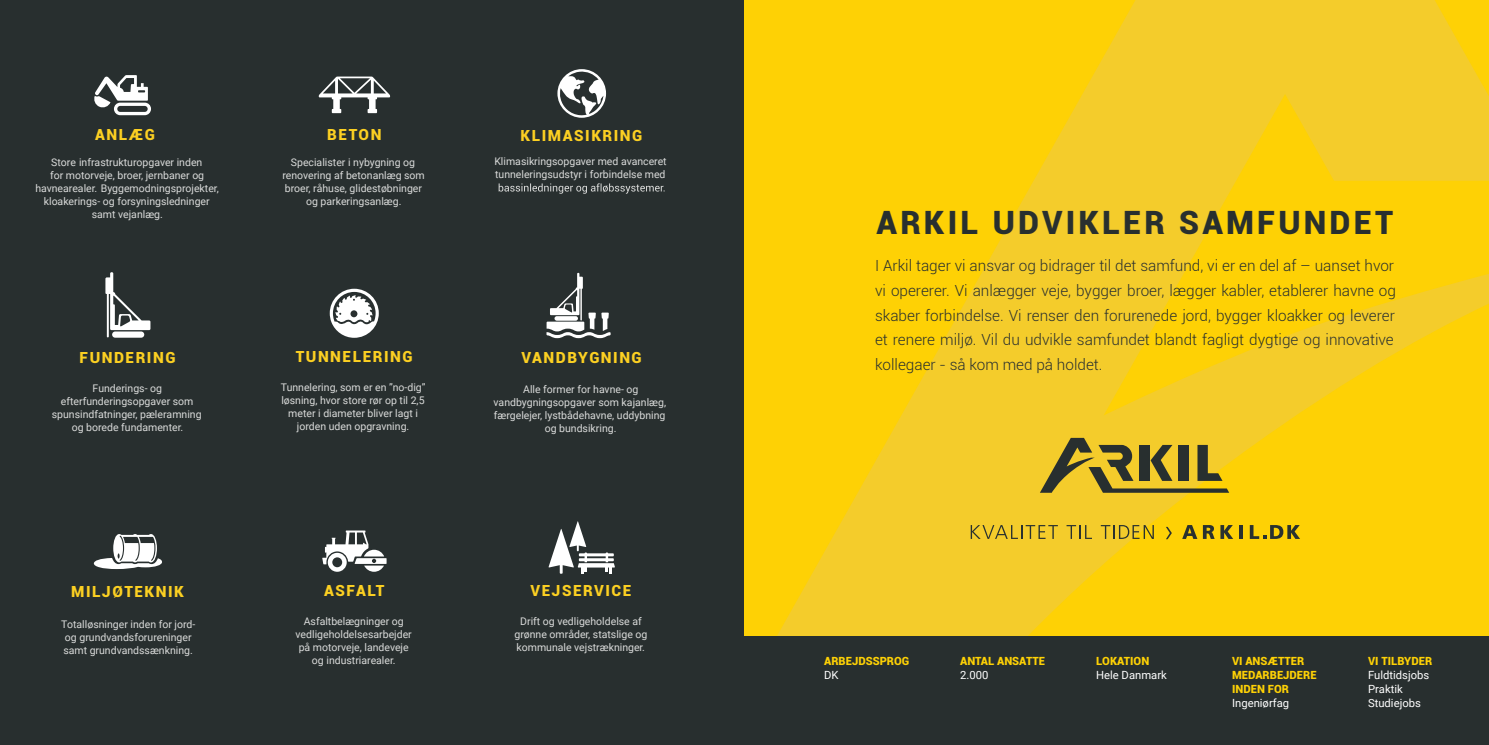
<style>
.page{position:relative;width:1489px;height:745px;background:#fff}
.page>*{position:absolute;margin:0;border:0;box-sizing:border-box;transform-origin:0 0}
.t1{font:900 32.12px "Roboto";letter-spacing:.1em;color:#282f2f}
.t2{font:300 15.25px/24.5px "Roboto";color:#282f2f}
.t3{font:900 15.25px "Roboto";letter-spacing:.1em;color:#fcd022}
.t4{font:900 11.25px/13.8px "Roboto";color:#fed105}
.t5{font:11.25px/13.8px "Roboto";color:#fff}
.t6{font:10.5px/13px "Roboto";color:#dadbda;text-align:center}
</style>
<div class="page">
<div style="left:0;top:0;width:762px;height:744px;background:#282f2f"></div>
<svg style="left:319px;top:76px;width:71px;height:37px"></svg>
<svg style="left:548px;top:521px;width:67px;height:52px"></svg>
<svg style="left:322px;top:530px;width:64px;height:41px"></svg>
<svg style="left:330px;top:288px;width:49px;height:49px"></svg>
<svg style="left:546px;top:273px;width:64px;height:65px"></svg>
<svg style="left:94px;top:75px;width:57px;height:40px"></svg>
<svg style="left:94px;top:534px;width:68px;height:34px"></svg>
<svg style="left:105px;top:272px;width:45px;height:65px"></svg>
<svg style="left:498px;top:183px;width:166px;height:10px"></svg>
<svg style="left:557px;top:69px;width:49px;height:49px"></svg>
<div style="left:744px;top:635px;width:744px;height:109px;background:#282f2f"></div>
<div style="left:744px;top:0;width:744px;height:635px;background:#fed105"></div>
<svg style="left:778px;top:0;width:710px;height:635px"></svg>
<svg style="left:970px;top:524px;width:87px;height:14px"></svg>
<svg style="left:1066px;top:524px;width:25px;height:14px"></svg>
<svg style="left:1100px;top:524px;width:53px;height:14px"></svg>
<svg style="left:1165px;top:526px;width:6px;height:13px"></svg>
<svg style="left:1182px;top:524px;width:32px;height:14px"></svg>
<svg style="left:1220px;top:524px;width:13px;height:14px"></svg>
<hr style="left:1239px;top:524px;width:3px;height:14px;background:#29312f">
<svg style="left:1249px;top:524px;width:50px;height:14px"></svg>
<svg style="left:1039px;top:437px;width:190px;height:55px;background:#a8922b"></svg>
<h2 class="t3" style="left:95px;top:124px;width:61px">ANLÆG</h2>
<h2 class="t3" style="left:327px;top:123px;width:56px">BETON</h2>
<h2 class="t3" style="left:520px;top:124px;width:123px">KLIMASIKRING</h2>
<p class="t6" style="left:35px;top:155px;width:185px">Store infrastrukturopgaver inden<br>for motorveje, broer, jernbaner og havnearealer. Byggemodningsprojekter, kloakerings- og forsyningsledninger samt vejanlæg.</p>
<p class="t6" style="left:282px;top:156px;width:144px">Specialister i nybygning og renovering af betonanlæg som broer, råhuse, glidestøbninger og parkeringsanlæg.</p>
<p class="t6" style="left:494px;top:155px;width:174px;text-align:left">Klimasikringsopgaver med avanceret tunneleringsudstyr i forbindelse med</p>
<h1 class="t1" style="left:876px;top:199px;width:518px">ARKIL UDVIKLER SAMFUNDET</h1>
<h2 class="t3" style="left:80px;top:346px;width:97px">FUNDERING</h2>
<h2 class="t3" style="left:296px;top:345px;width:118px">TUNNELERING</h2>
<h2 class="t3" style="left:521px;top:347px;width:122px">VANDBYGNING</h2>
<p class="t2" style="left:875px;top:253px;width:522px">I Arkil tager vi ansvar og bidrager til det samfund, vi er en del af – uanset hvor vi opererer. Vi anlægger veje, bygger broer, lægger kabler, etablerer havne og skaber forbindelse. Vi renser den forurenede jord, bygger kloakker og leverer et renere miljø. Vil du udvikle samfundet blandt fagligt dygtige og innovative kollegaer - så kom med på holdet.</p>
<p class="t6" style="left:52px;top:381px;width:151px">Funderings- og efterfunderingsopgaver som spunsindfatninger, pæleramning og borede fundamenter.</p>
<p class="t6" style="left:281px;top:380px;width:146px">Tunnelering, som er en ”no-dig” løsning, hvor store rør op til 2,5 meter i diameter bliver lagt i jorden uden opgravning.</p>
<p class="t6" style="left:493px;top:382px;width:174px">Alle former for havne- og vandbygningsopgaver som kajanlæg, færgelejer, lystbådehavne, uddybning og bundsikring.</p>
<h2 class="t3" style="left:71px;top:580px;width:114px">MILJØTEKNIK</h2>
<h2 class="t3" style="left:324px;top:579px;width:62px">ASFALT</h2>
<h2 class="t3" style="left:530px;top:579px;width:102px">VEJSERVICE</h2>
<p class="t6" style="left:61px;top:616px;width:136px;text-align:left">Totalløsninger inden for jord&shy;og grundvandsforureninger samt grundvandssænkning.</p>
<p class="t6" style="left:295px;top:613px;width:118px">Asfaltbelægninger og vedligeholdelsesarbejder på motorveje, landeveje og industriarealer.</p>
<p class="t6" style="left:514px;top:614px;width:134px">Drift og vedligeholdelse af grønne områder, statslige og kommunale vejstrækninger.</p>
<p class="t4" style="left:824px;top:653px;width:86px">ARBEJDSSPROG</p>
<p class="t5" style="left:824px;top:667px;width:16px">DK</p>
<p class="t4" style="left:960px;top:653px;width:86px">ANTAL ANSATTE</p>
<p class="t5" style="left:960px;top:667px;width:30px">2.000</p>
<p class="t4" style="left:1096px;top:653px;width:55px">LOKATION</p>
<p class="t5" style="left:1096px;top:667px;width:72px">Hele Danmark</p>
<p class="t4" style="left:1231px;top:653px;width:86px">VI ANSÆTTER<br>MEDARBEJDERE<br>INDEN FOR</p>
<p class="t5" style="left:1231px;top:695px;width:59px">Ingeniørfag</p>
<p class="t4" style="left:1367px;top:653px;width:66px">VI TILBYDER</p>
<p class="t5" style="left:1367px;top:667px;width:63px">Fuldtidsjobs<br>Praktik<br>Studiejobs</p>
</div>
